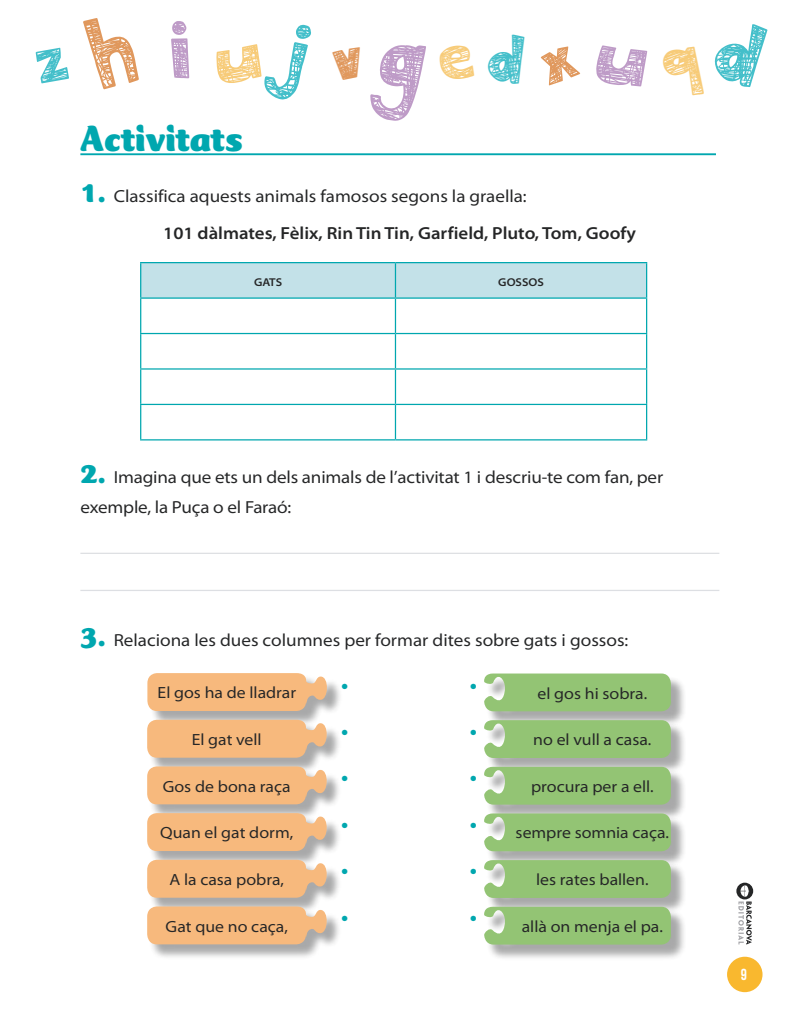
<style>
.page{position:relative;width:798px;height:1028px;background:#fff}
.page>*{position:absolute;margin:0;border:0;box-sizing:border-box;transform-origin:0 0}
.t1{font:900 37.5px "CT Mercurius Std";color:#00a7af}
.t2{font:semi-expanded 25px "Myriad Pro";color:#00a7af}
.t3{font:semi-expanded 17.5px/30px "Myriad Pro";letter-spacing:-.01em;color:#252627}
.t4{font:600 semi-expanded 17.5px/37.6px "Myriad Pro";color:#252627}
.t5{font:semi-expanded 16.25px "Myriad Pro";color:#252627}
.t6{font:700 15px "Heading Pro";color:#fff}
.t7{font:600 semi-expanded 11.38px "Myriad Pro";color:#252627}
.s1{font-family:"CT Mercurius Std";font-weight:900;font-stretch:normal;font-size:30px;color:#00a7af}
.s2{font-weight:700;font-size:30px;color:#00a7af}
.s3{font-weight:400}
</style>
<div class="page">
<div style="left:726px;top:956px;width:36px;height:36px;background:#f9b82f;border-radius:50%"></div>
<svg style="left:736px;top:882px;width:16px;height:62px"></svg>
<hr style="left:80px;top:153px;width:635px;height:2px;background:#00a7af">
<hr style="left:80px;top:552px;width:639px;height:2px;background:#dddfe3">
<hr style="left:80px;top:590px;width:639px;height:1px;background:#dddfe3">
<div style="left:141px;top:263px;width:504px;height:34px;background:#c3e1e8"></div>
<hr style="left:140px;top:262px;width:255px;height:1px;background:#00a7af">
<hr style="left:140px;top:263px;width:1px;height:34px;background:#00a7af">
<hr style="left:395px;top:262px;width:252px;height:1px;background:#00a7af">
<hr style="left:394px;top:263px;width:2px;height:34px;background:#00a7af">
<hr style="left:645px;top:263px;width:2px;height:34px;background:#00a7af">
<hr style="left:140px;top:297px;width:255px;height:2px;background:#00a7af">
<hr style="left:395px;top:297px;width:252px;height:2px;background:#00a7af">
<hr style="left:140px;top:299px;width:1px;height:34px;background:#00a7af">
<hr style="left:394px;top:299px;width:2px;height:34px;background:#00a7af">
<hr style="left:645px;top:299px;width:2px;height:34px;background:#00a7af">
<hr style="left:140px;top:333px;width:255px;height:1px;background:#00a7af">
<hr style="left:140px;top:334px;width:1px;height:34px;background:#00a7af">
<hr style="left:395px;top:333px;width:252px;height:1px;background:#00a7af">
<hr style="left:394px;top:334px;width:2px;height:34px;background:#00a7af">
<hr style="left:645px;top:334px;width:2px;height:34px;background:#00a7af">
<hr style="left:140px;top:368px;width:255px;height:1px;background:#00a7af">
<hr style="left:140px;top:369px;width:1px;height:35px;background:#00a7af">
<hr style="left:395px;top:368px;width:252px;height:1px;background:#00a7af">
<hr style="left:394px;top:369px;width:2px;height:35px;background:#00a7af">
<hr style="left:645px;top:369px;width:2px;height:35px;background:#00a7af">
<hr style="left:140px;top:404px;width:255px;height:1px;background:#00a7af">
<hr style="left:140px;top:405px;width:1px;height:34px;background:#00a7af">
<hr style="left:395px;top:404px;width:252px;height:1px;background:#00a7af">
<hr style="left:394px;top:405px;width:2px;height:34px;background:#00a7af">
<hr style="left:645px;top:405px;width:2px;height:34px;background:#00a7af">
<hr style="left:140px;top:439px;width:255px;height:1px;background:#00a7af">
<hr style="left:395px;top:439px;width:252px;height:1px;background:#00a7af">
<div style="left:486px;top:675px;width:200px;height:52px;background:#252627;opacity:.4"></div>
<svg style="left:484px;top:673px;width:186px;height:38px;background:#99c67c"></svg>
<div style="left:486px;top:722px;width:200px;height:51px;background:#252627;opacity:.4"></div>
<svg style="left:484px;top:718px;width:186px;height:40px;background:#9ac67f"></svg>
<div style="left:486px;top:768px;width:200px;height:52px;background:#252627;opacity:.4"></div>
<svg style="left:484px;top:764px;width:186px;height:40px;background:#9bc57f"></svg>
<div style="left:486px;top:815px;width:200px;height:52px;background:#252627;opacity:.4"></div>
<svg style="left:484px;top:811px;width:186px;height:40px;background:#9ac57f"></svg>
<div style="left:486px;top:862px;width:200px;height:51px;background:#252627;opacity:.4"></div>
<svg style="left:484px;top:858px;width:186px;height:40px;background:#9ac67e"></svg>
<div style="left:486px;top:908px;width:200px;height:52px;background:#252627;opacity:.4"></div>
<svg style="left:484px;top:904px;width:186px;height:40px;background:#9ac57f"></svg>
<div style="left:149px;top:675px;width:193px;height:51px;background:#252627;opacity:.4"></div>
<svg style="left:147px;top:673px;width:182px;height:38px;background:#f3bb84"></svg>
<div style="left:149px;top:721px;width:193px;height:52px;background:#252627;opacity:.4"></div>
<svg style="left:147px;top:719px;width:182px;height:38px;background:#f3bb85"></svg>
<div style="left:149px;top:768px;width:193px;height:52px;background:#252627;opacity:.4"></div>
<svg style="left:147px;top:766px;width:182px;height:38px;background:#f3bb85"></svg>
<div style="left:149px;top:815px;width:193px;height:51px;background:#252627;opacity:.4"></div>
<svg style="left:147px;top:813px;width:182px;height:38px;background:#f3bb84"></svg>
<div style="left:149px;top:861px;width:193px;height:52px;background:#252627;opacity:.4"></div>
<svg style="left:147px;top:859px;width:182px;height:38px;background:#f3bb85"></svg>
<div style="left:149px;top:908px;width:193px;height:52px;background:#252627;opacity:.4"></div>
<svg style="left:147px;top:906px;width:182px;height:38px;background:#f3bb85"></svg>
<h1 class="t1" style="left:80px;top:118px;width:163px">Activitats</h1>
<p class="t4" style="left:163px;top:176px;width:474px;text-indent:-83px"><span class="s1">1</span><span class="s2">.</span> <span class="s3">Classifica aquests animals famosos segons la graella:<br></span>101 dàlmates, Fèlix, Rin Tin Tin, Garfield, Pluto, Tom, Goofy</p>
<p class="t7" style="left:254px;top:275px;width:30px">GATS</p>
<p class="t7" style="left:498px;top:275px;width:47px">GOSSOS</p>
<p class="t3" style="left:80px;top:462px;width:584px"><span class="s1">2</span><span class="s2">.</span> Imagina que ets un dels animals de l’activitat 1 i descriu-te com fan, per exemple, la Puça o el Faraó:</p>
<p class="t3" style="left:80px;top:625px;width:549px"><span class="s1">3</span><span class="s2">.</span> Relaciona les dues columnes per formar dites sobre gats i gossos:</p>
<p class="t5" style="left:157px;top:682px;width:140px">El gos ha de lladrar</p>
<p class="t5" style="left:192px;top:729px;width:71px">El gat vell</p>
<p class="t5" style="left:163px;top:776px;width:129px">Gos de bona raça</p>
<p class="t5" style="left:160px;top:822px;width:134px">Quan el gat dorm,</p>
<p class="t5" style="left:169px;top:869px;width:116px">A la casa pobra,</p>
<p class="t5" style="left:165px;top:916px;width:124px">Gat que no caça,</p>
<h2 class="t2" style="left:341px;top:669px;width:9px">•</h2>
<h2 class="t2" style="left:469px;top:669px;width:9px">•</h2>
<h2 class="t2" style="left:341px;top:714px;width:9px">•</h2>
<h2 class="t2" style="left:469px;top:714px;width:9px">•</h2>
<h2 class="t2" style="left:341px;top:760px;width:9px">•</h2>
<h2 class="t2" style="left:469px;top:760px;width:9px">•</h2>
<h2 class="t2" style="left:341px;top:807px;width:9px">•</h2>
<h2 class="t2" style="left:469px;top:807px;width:9px">•</h2>
<h2 class="t2" style="left:341px;top:854px;width:9px">•</h2>
<h2 class="t2" style="left:469px;top:854px;width:9px">•</h2>
<h2 class="t2" style="left:341px;top:901px;width:9px">•</h2>
<h2 class="t2" style="left:469px;top:901px;width:9px">•</h2>
<p class="t5" style="left:537px;top:683px;width:111px">el gos hi sobra.</p>
<p class="t5" style="left:533px;top:729px;width:120px">no el vull a casa.</p>
<p class="t5" style="left:531px;top:776px;width:124px">procura per a ell.</p>
<p class="t5" style="left:515px;top:822px;width:155px">sempre somnia caça.</p>
<p class="t5" style="left:536px;top:869px;width:114px">les rates ballen.</p>
<p class="t5" style="left:521px;top:916px;width:142px">allà on menja el pa.</p>
<p class="t6" style="left:740px;top:965px;width:8px">9</p>
</div>
